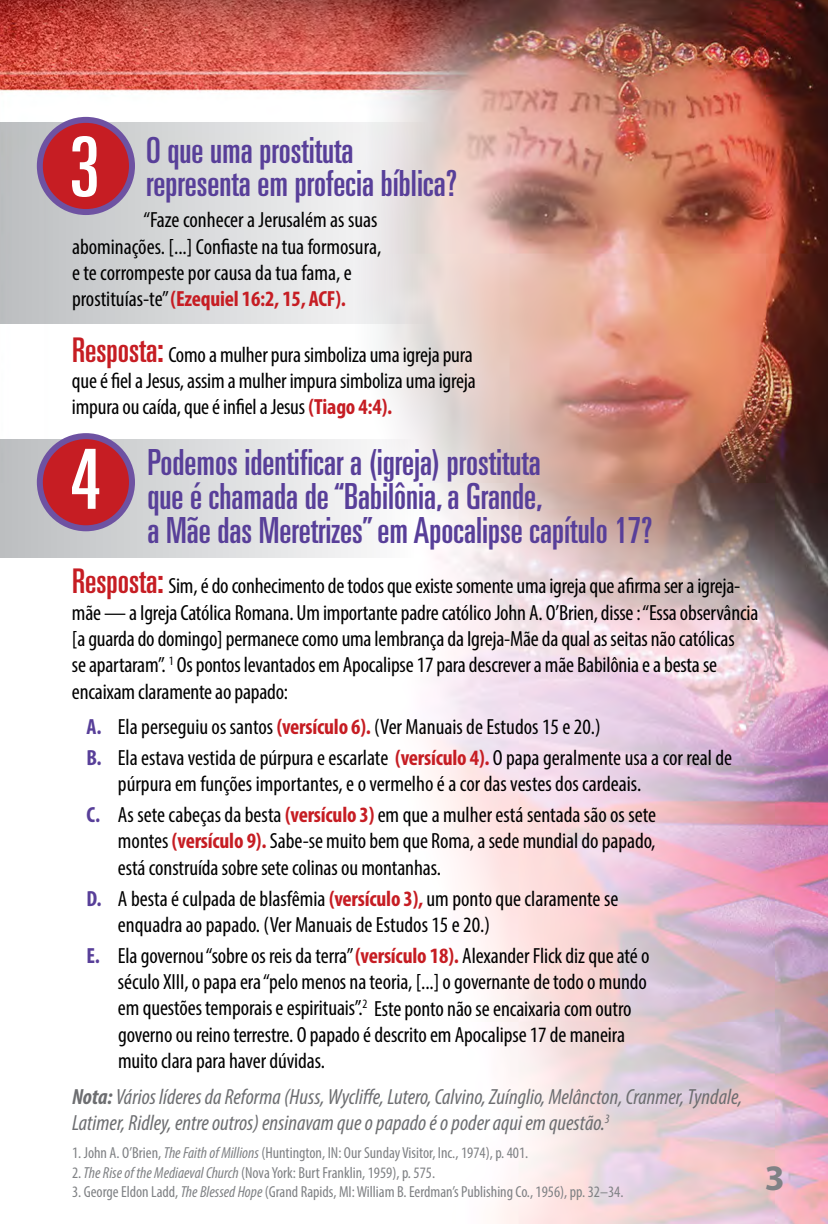
<style>
.page{position:relative;width:828px;height:1224px;background:#fff}
.page>*{position:absolute;margin:0;border:0;box-sizing:border-box;transform-origin:0 0}
.t1{font:ultra-condensed 83px "Univers";color:#fff}
.t2{font:ultra-condensed 36px/34px "Univers";color:#583f99}
.t3{font:700 36px "Myriad Pro";color:#808285}
.t4{font:condensed 22px/26.4px "Myriad Pro";letter-spacing:-.005em;color:#000}
.t5{font:italic condensed 22px/26.4px "Myriad Pro";color:#6d6e71}
.t6{font:condensed 16px "Myriad Pro";color:#808285}
.s1{font-weight:700;color:#c61d23}
.s2{font-family:"Univers";font-stretch:ultra-condensed;font-size:34px;color:#c61d23}
.s3{font-weight:700;color:#583f99}
.s4{font-weight:700}
.s5{font-style:italic}
</style>
<div class="page">
<img style="left:422px;top:482px;width:406px;height:742px">
<img style="left:0;top:0;width:828px;height:482px">
<div style="left:0;top:439px;width:414px;height:119px;background:linear-gradient(to right,#b7b8be,#fcfdfc)"></div>
<svg style="left:0;top:123px;width:428px;height:201px;background:#d9dadb"></svg>
<div style="left:40px;top:436px;width:92px;height:92px;background:#c61d23;border-radius:50%"></div>
<div style="left:37px;top:433px;width:98px;height:98px;border:6px solid #6e52a2;border-radius:50%"></div>
<div style="left:40px;top:120px;width:92px;height:92px;background:#c61d23;border-radius:50%"></div>
<div style="left:37px;top:117px;width:98px;height:98px;border:6px solid #6e52a2;border-radius:50%"></div>
<h1 class="t1" style="left:69px;top:120px;width:32px">3</h1>
<h2 class="t2" style="left:146px;top:133px;width:312px">O que uma prostituta representa em profecia bíblica?</h2>
<p class="t4" style="left:72px;top:206px;width:311px;text-indent:71px">“Faze conhecer a Jerusalém as suas abominações. [...] Confiaste na tua formosura, e te corrompeste por causa da tua fama, e prostituías-te” <span class="s1">(Ezequiel 16:2, 15, ACF).</span></p>
<p class="t4" style="left:72px;top:341px;width:405px"><span class="s2">Resposta:</span> Como a mulher pura simboliza uma igreja pura que é fiel a Jesus, assim a mulher impura simboliza uma igreja impura ou caída, que é infiel a Jesus <span class="s1">(Tiago 4:4).</span></p>
<h1 class="t1" style="left:70px;top:432px;width:32px">4</h1>
<h2 class="t2" style="left:147px;top:445px;width:507px">Podemos identificar a (igreja) prostituta<br>que é chamada de “Babilônia, a Grande,<br>a Mãe das Meretrizes” em Apocalipse capítulo 17?</h2>
<p class="t4" style="left:72px;top:572px;width:688px"><span class="s2">Resposta:</span> Sim, é do conhecimento de todos que existe somente uma igreja que afirma ser a igreja&shy;mãe — a Igreja Católica Romana. Um importante padre católico John A. O’Brien, disse : “Essa observância [a guarda do domingo] permanece como uma lembrança da Igreja-Mãe da qual as seitas não católicas<br>se apartaram”. <sup>1</sup> Os pontos levantados em Apocalipse 17 para descrever a mãe Babilônia e a besta se encaixam claramente ao papado:</p>
<p class="t4" style="left:86px;top:711px;width:647px;line-height:30.8px"><span class="s3">A.</span> Ela perseguiu os santos <span class="s1">(versículo 6).</span> (Ver Manuais de Estudos 15 e 20.)<br><span class="s3">B.</span> Ela estava vestida de púrpura e escarlate <span class="s1">(versículo 4).</span> O papa geralmente usa a cor real de</p>
<p class="t4" style="left:86px;top:768px;width:571px;line-height:30.8px;text-indent:32px">púrpura em funções importantes, e o vermelho é a cor das vestes dos cardeais.<br><span class="s3">C.</span> As sete cabeças da besta <span class="s1">(versículo 3)</span> em que a mulher está sentada são os sete</p>
<p class="t4" style="left:118px;top:828px;width:539px">montes <span class="s1">(versículo 9).</span> Sabe-se muito bem que Roma, a sede mundial do papado, está construída sobre sete colinas ou montanhas.</p>
<p class="t4" style="left:118px;top:885px;width:502px;text-indent:-32px"><span class="s3">D.</span> A besta é culpada de blasfêmia <span class="s1">(versículo 3),</span> um ponto que claramente se enquadra ao papado. (Ver Manuais de Estudos 15 e 20.)</p>
<p class="t4" style="left:118px;top:942px;width:533px;text-indent:-32px"><span class="s3">E.</span> Ela governou “sobre os reis da terra” <span class="s1">(versículo 18).</span> Alexander Flick diz que até o século XIII, o papa era “pelo menos na teoria, [...] o governante de todo o mundo em questões temporais e espirituais”.<sup>2</sup> Este ponto não se encaixaria com outro governo ou reino terrestre. O papado é descrito em Apocalipse 17 de maneira muito clara para haver dúvidas.</p>
<p class="t5" style="left:72px;top:1083px;width:672px"><span class="s4">Nota:</span> Vários líderes da Reforma (Huss, Wycliffe, Lutero, Calvino, Zuínglio, Melâncton, Cranmer, Tyndale,<br>Latimer, Ridley, entre outros) ensinavam que o papado é o poder aqui em questão.<sup>3</sup></p>
<p class="t6" style="left:72px;top:1143px;width:458px">1. John A. O’Brien, <span class="s5">The Faith of Millions</span> (Huntington, IN: Our Sunday Visitor, Inc., 1974), p. 401.</p>
<p class="t6" style="left:72px;top:1163px;width:365px">2. <span class="s5">The Rise of the Mediaeval Church</span> (Nova York: Burt Franklin, 1959), p. 575.</p>
<p class="t6" style="left:72px;top:1182px;width:553px">3. George Eldon Ladd, <span class="s5">The Blessed Hope</span> (Grand Rapids, MI: William B. Eerdman’s Publishing Co., 1956), pp. 32–34.</p>
<h2 class="t3" style="left:765px;top:1155px;width:21px">3</h2>
</div>
